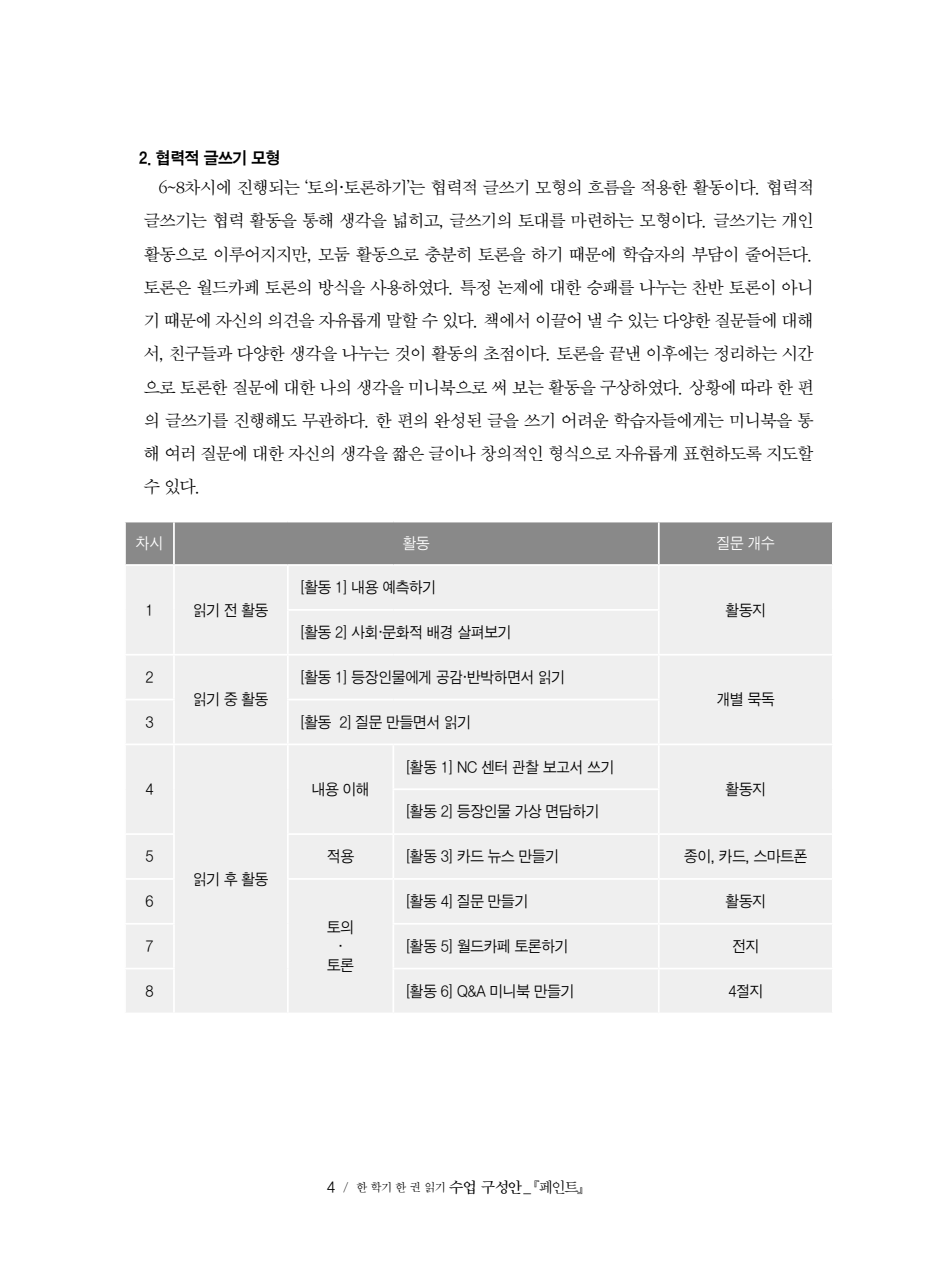
<style>
.page{position:relative;width:933px;height:1275px;background:#fff}
.page>*{position:absolute;margin:0;border:0;box-sizing:border-box;transform-origin:0 0}
.t1{font:18.03px/33.2px "SD Myeongjo a Lt";letter-spacing:-.03em;color:#000;text-align:justify}
.t2{font:17.15px "SD Gothic c Bd";letter-spacing:-.02em;color:#000;scale:.96 1}
.t3{font:15.75px/19.2px "SD Gothic a Lt";letter-spacing:-.015em;color:#000;text-align:center;scale:.96 1}
.t4{font:15.75px "SD Gothic a Lt";letter-spacing:-.015em;color:#fff;scale:.96 1}
.t5{font:12.25px "SD Myeongjo a Lt";color:#000}
.s1{font-family:"SD Gothic a Lt";font-size:15.75px}
.s2{font-family:"SD Myeongjo b Md";font-size:15.75px}
.s3{font-size:15.75px}
</style>
<div class="page">
<div style="left:126px;top:522px;width:706px;height:42px;background:#898989"></div>
<div style="left:126px;top:566px;width:706px;height:446px;background:#efefef"></div>
<hr style="left:173px;top:522px;width:2px;height:42px;background:#fff">
<hr style="left:658px;top:522px;width:1px;height:42px;background:#fff">
<hr style="left:173px;top:566px;width:2px;height:44px;background:#fff">
<hr style="left:173px;top:610px;width:2px;height:44px;background:#fff">
<hr style="left:287px;top:566px;width:2px;height:43px;background:#fff">
<hr style="left:658px;top:566px;width:1px;height:43px;background:#fff">
<hr style="left:287px;top:609px;width:106px;height:2px;background:#fff">
<hr style="left:287px;top:611px;width:2px;height:43px;background:#fff">
<hr style="left:393px;top:609px;width:266px;height:2px;background:#fff">
<hr style="left:658px;top:611px;width:1px;height:43px;background:#fff">
<hr style="left:124px;top:654px;width:50px;height:2px;background:#fff">
<hr style="left:174px;top:654px;width:114px;height:2px;background:#fff">
<hr style="left:173px;top:656px;width:2px;height:43px;background:#fff">
<hr style="left:288px;top:654px;width:105px;height:2px;background:#fff">
<hr style="left:287px;top:656px;width:2px;height:43px;background:#fff">
<hr style="left:393px;top:654px;width:266px;height:2px;background:#fff">
<hr style="left:659px;top:654px;width:174px;height:2px;background:#fff">
<hr style="left:658px;top:656px;width:1px;height:43px;background:#fff">
<hr style="left:124px;top:699px;width:51px;height:1px;background:#fff">
<hr style="left:173px;top:700px;width:2px;height:43px;background:#fff">
<hr style="left:287px;top:699px;width:106px;height:1px;background:#fff">
<hr style="left:287px;top:700px;width:2px;height:43px;background:#fff">
<hr style="left:393px;top:699px;width:266px;height:1px;background:#fff">
<hr style="left:658px;top:700px;width:1px;height:43px;background:#fff">
<hr style="left:124px;top:743px;width:50px;height:2px;background:#fff">
<hr style="left:174px;top:743px;width:114px;height:2px;background:#fff">
<hr style="left:173px;top:745px;width:2px;height:44px;background:#fff">
<hr style="left:173px;top:789px;width:2px;height:44px;background:#fff">
<hr style="left:288px;top:743px;width:105px;height:2px;background:#fff">
<hr style="left:287px;top:745px;width:2px;height:44px;background:#fff">
<hr style="left:393px;top:743px;width:266px;height:2px;background:#fff">
<hr style="left:392px;top:745px;width:2px;height:43px;background:#fff">
<hr style="left:659px;top:743px;width:174px;height:2px;background:#fff">
<hr style="left:658px;top:745px;width:1px;height:43px;background:#fff">
<hr style="left:287px;top:789px;width:2px;height:44px;background:#fff">
<hr style="left:392px;top:790px;width:2px;height:43px;background:#fff">
<hr style="left:658px;top:790px;width:1px;height:43px;background:#fff">
<hr style="left:124px;top:833px;width:51px;height:2px;background:#fff">
<hr style="left:173px;top:835px;width:2px;height:43px;background:#fff">
<hr style="left:392px;top:788px;width:267px;height:2px;background:#fff">
<hr style="left:287px;top:833px;width:106px;height:2px;background:#fff">
<hr style="left:287px;top:835px;width:2px;height:43px;background:#fff">
<hr style="left:393px;top:833px;width:266px;height:2px;background:#fff">
<hr style="left:392px;top:835px;width:2px;height:43px;background:#fff">
<hr style="left:659px;top:833px;width:174px;height:2px;background:#fff">
<hr style="left:658px;top:835px;width:1px;height:43px;background:#fff">
<hr style="left:124px;top:878px;width:51px;height:2px;background:#fff">
<hr style="left:173px;top:880px;width:2px;height:43px;background:#fff">
<hr style="left:287px;top:878px;width:106px;height:2px;background:#fff">
<hr style="left:287px;top:880px;width:2px;height:44px;background:#fff">
<hr style="left:287px;top:924px;width:2px;height:45px;background:#fff">
<hr style="left:287px;top:969px;width:2px;height:43px;background:#fff">
<hr style="left:393px;top:878px;width:266px;height:2px;background:#fff">
<hr style="left:392px;top:880px;width:2px;height:43px;background:#fff">
<hr style="left:659px;top:878px;width:174px;height:2px;background:#fff">
<hr style="left:658px;top:880px;width:1px;height:43px;background:#fff">
<hr style="left:124px;top:923px;width:51px;height:2px;background:#fff">
<hr style="left:173px;top:925px;width:2px;height:43px;background:#fff">
<hr style="left:392px;top:923px;width:267px;height:2px;background:#fff">
<hr style="left:392px;top:925px;width:2px;height:43px;background:#fff">
<hr style="left:659px;top:923px;width:174px;height:2px;background:#fff">
<hr style="left:658px;top:925px;width:1px;height:43px;background:#fff">
<hr style="left:124px;top:968px;width:51px;height:1px;background:#fff">
<hr style="left:173px;top:969px;width:2px;height:43px;background:#fff">
<hr style="left:392px;top:968px;width:267px;height:1px;background:#fff">
<hr style="left:392px;top:969px;width:2px;height:43px;background:#fff">
<hr style="left:659px;top:968px;width:174px;height:1px;background:#fff">
<hr style="left:658px;top:969px;width:1px;height:43px;background:#fff">
<p class="t2" style="left:139px;top:149px;width:149px">2. 협력적 글쓰기 모형</p>
<p class="t1" style="left:144px;top:173px;width:671px;text-indent:15px">6~8차시에 진행되는 ‘토의·토론하기’는 협력적 글쓰기 모형의 흐름을 적용한 활동이다. 협력적 글쓰기는 협력 활동을 통해 생각을 넓히고, 글쓰기의 토대를 마련하는 모형이다. 글쓰기는 개인 활동으로 이루어지지만, 모둠 활동으로 충분히 토론을 하기 때문에 학습자의 부담이 줄어든다. 토론은 월드카페 토론의 방식을 사용하였다. 특정 논제에 대한 승패를 나누는 찬반 토론이 아니 기 때문에 자신의 의견을 자유롭게 말할 수 있다. 책에서 이끌어 낼 수 있는 다양한 질문들에 대해 서, 친구들과 다양한 생각을 나누는 것이 활동의 초점이다. 토론을 끝낸 이후에는 정리하는 시간 으로 토론한 질문에 대한 나의 생각을 미니북으로 써 보는 활동을 구상하였다. 상황에 따라 한 편 의 글쓰기를 진행해도 무관하다. 한 편의 완성된 글을 쓰기 어려운 학습자들에게는 미니북을 통 해 여러 질문에 대한 자신의 생각을 짧은 글이나 창의적인 형식으로 자유롭게 표현하도록 지도할 수 있다.</p>
<p class="t4" style="left:136px;top:535px;width:30px">차시</p>
<p class="t4" style="left:403px;top:535px;width:30px">활동</p>
<p class="t4" style="left:717px;top:535px;width:62px">질문 개수</p>
<p class="t3" style="left:145px;top:600px;width:10px">1</p>
<p class="t3" style="left:193px;top:600px;width:80px">읽기 전 활동</p>
<p class="t3" style="left:145px;top:667px;width:10px">2</p>
<p class="t3" style="left:193px;top:690px;width:80px">읽기 중 활동</p>
<p class="t3" style="left:300px;top:578px;width:143px">[활동 1] 내용 예측하기</p>
<p class="t3" style="left:300px;top:623px;width:222px">[활동 2] 사회·문화적 배경 살펴보기</p>
<p class="t3" style="left:300px;top:667px;width:277px">[활동 1] 등장인물에게 공감·반박하면서 읽기</p>
<p class="t3" style="left:145px;top:712px;width:10px">3</p>
<p class="t3" style="left:300px;top:712px;width:179px">[활동 2] 질문 만들면서 읽기</p>
<p class="t3" style="left:145px;top:780px;width:10px">4</p>
<p class="t3" style="left:312px;top:780px;width:62px">내용 이해</p>
<p class="t3" style="left:406px;top:757px;width:219px">[활동 1] NC 센터 관찰 보고서 쓰기</p>
<p class="t3" style="left:406px;top:802px;width:203px">[활동 2] 등장인물 가상 면담하기</p>
<p class="t3" style="left:725px;top:600px;width:44px">활동지</p>
<p class="t3" style="left:717px;top:690px;width:62px">개별 묵독</p>
<p class="t3" style="left:725px;top:780px;width:44px">활동지</p>
<p class="t3" style="left:145px;top:847px;width:10px">5</p>
<p class="t3" style="left:327px;top:847px;width:30px">적용</p>
<p class="t3" style="left:406px;top:847px;width:161px">[활동 3] 카드 뉴스 만들기</p>
<p class="t3" style="left:684px;top:847px;width:130px">종이, 카드, 스마트폰</p>
<p class="t3" style="left:145px;top:892px;width:10px">6</p>
<p class="t3" style="left:327px;top:917px;width:30px">토의 · 토론</p>
<p class="t3" style="left:193px;top:869px;width:80px">읽기 후 활동</p>
<p class="t3" style="left:406px;top:892px;width:129px">[활동 4] 질문 만들기</p>
<p class="t3" style="left:725px;top:892px;width:44px">활동지</p>
<p class="t3" style="left:145px;top:936px;width:10px">7</p>
<p class="t3" style="left:406px;top:936px;width:171px">[활동 5] 월드카페 토론하기</p>
<p class="t3" style="left:732px;top:936px;width:30px">전지</p>
<p class="t3" style="left:145px;top:981px;width:10px">8</p>
<p class="t3" style="left:406px;top:981px;width:177px">[활동 6] Q&amp;A 미니북 만들기</p>
<p class="t3" style="left:728px;top:981px;width:38px">4절지</p>
<p class="t5" style="left:327px;top:1182px;width:257px"><span class="s1">4</span> / 한 학기 한 권 읽기 <span class="s2">수업 구성안</span><span class="s3">_ 『페인트』</span></p>
</div>
